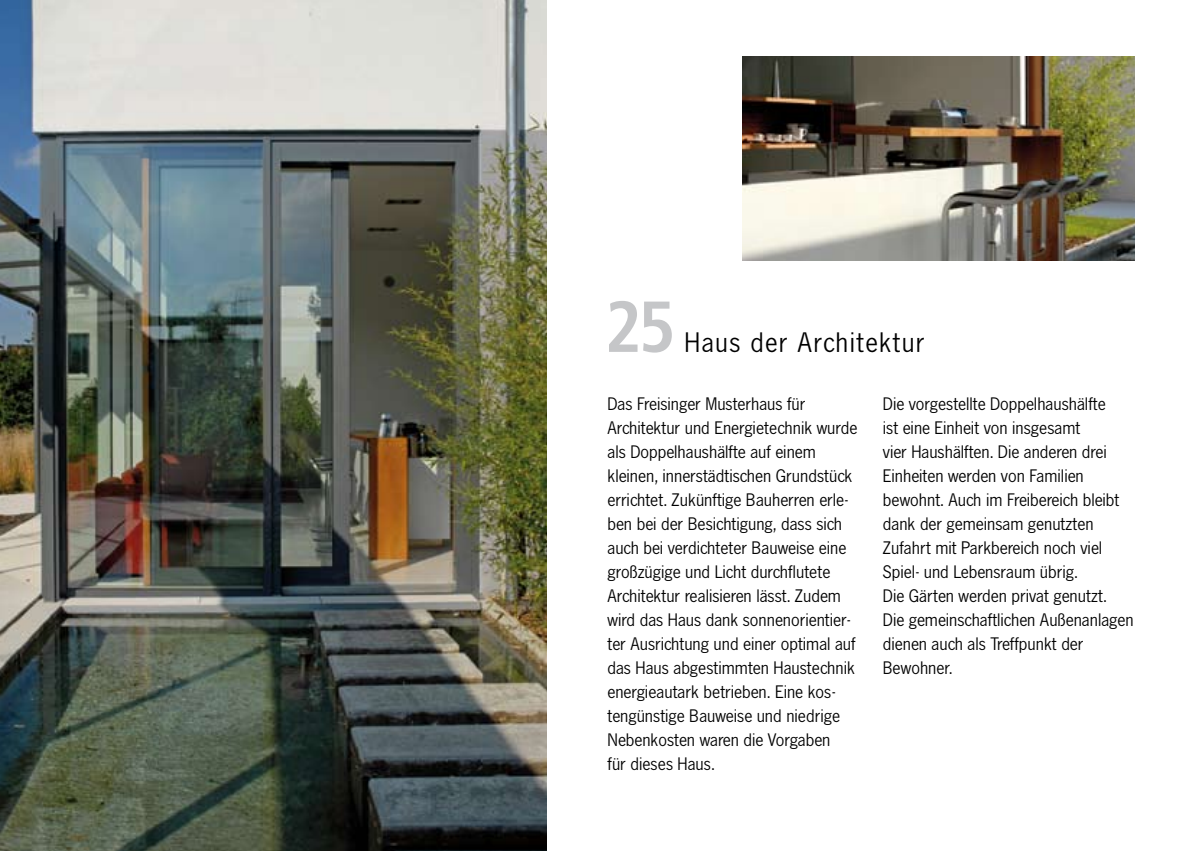
<style>
.page{position:relative;width:1191px;height:851px;background:#fff}
.page>*{position:absolute;margin:0;border:0;box-sizing:border-box;transform-origin:0 0}
.t1{font:700 condensed 72px "Frutiger";color:#c5c6c8}
.t2{font:28px "News Gothic BQ";letter-spacing:.05em;color:#000}
.t3{font:18px/24px "News Gothic BQ";color:#000}
</style>
<div class="page">
<img style="left:0;top:0;width:546px;height:850px">
<img style="left:743px;top:57px;width:391px;height:204px">
<h1 class="t1" style="left:604px;top:284px;width:73px">25</h1>
<h2 class="t2" style="left:684px;top:326px;width:242px">Haus der Architektur</h2>
<p class="t3" style="left:607px;top:392px;width:251px">Das Freisinger Musterhaus für Architektur und Energietechnik wurde als Doppelhaushälfte auf einem kleinen, innerstädtischen Grundstück errichtet. Zukünftige Bauherren erle&shy;ben bei der Besichtigung, dass sich auch bei verdichteter Bauweise eine großzügige und Licht durchflutete Architektur realisieren lässt. Zudem wird das Haus dank sonnenorientier&shy;ter Ausrichtung und einer optimal auf das Haus abgestimmten Haustechnik energieautark betrieben. Eine kos&shy;tengünstige Bauweise und niedrige Nebenkosten waren die Vorgaben<br>für dieses Haus.</p>
<p class="t3" style="left:883px;top:392px;width:252px">Die vorgestellte Doppelhaushälfte<br>ist eine Einheit von insgesamt<br>vier Haushälften. Die anderen drei<br>Einheiten werden von Familien bewohnt. Auch im Freibereich bleibt dank der gemeinsam genutzten<br>Zufahrt mit Parkbereich noch viel<br>Spiel- und Lebensraum übrig.<br>Die Gärten werden privat genutzt.<br>Die gemeinschaftlichen Außenanlagen dienen auch als Treffpunkt der<br>Bewohner.</p>
</div>
